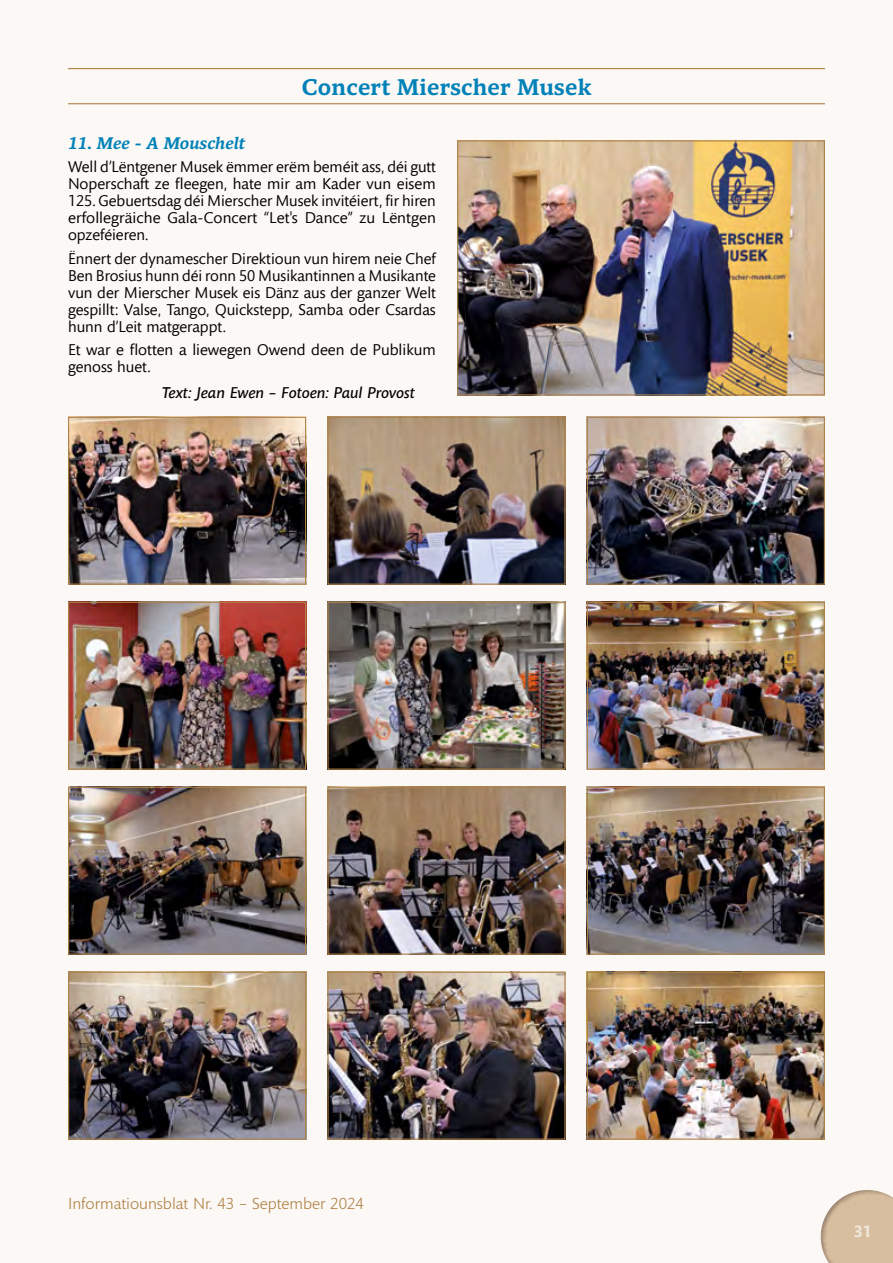
<style>
.page{position:relative;width:893px;height:1263px;background:#fbf8f5}
.page>*{position:absolute;margin:0;border:0;box-sizing:border-box;transform-origin:0 0}
.t1{font:500 23.25px "Mundo Serif";letter-spacing:.01em;color:#0081b8}
.t2{font:italic 500 17.25px "Mundo Serif";color:#0081b8}
.t3{font:16.5px "Mundo Sans Pro";color:#af8145}
.t4{font:700 16.5px "Mundo Sans Pro";color:#efe6da}
.t5{font:15.75px/17px "Mundo Sans Pro";color:#000;text-align:justify}
.t6{font:italic 600 15.75px "Mundo Sans Pro";color:#000}
</style>
<div class="page">
<hr style="left:68px;top:68px;width:757px;height:1px;background:#af8145">
<hr style="left:68px;top:103px;width:757px;height:1px;background:#af8145">
<img style="left:70px;top:604px;width:234px;height:164px">
<div style="left:68px;top:602px;width:238px;height:168px;border:1px solid #af8145"></div>
<img style="left:589px;top:604px;width:234px;height:164px">
<div style="left:587px;top:602px;width:238px;height:168px;border:1px solid #af8145"></div>
<img style="left:329px;top:419px;width:235px;height:164px">
<div style="left:327px;top:417px;width:239px;height:168px;border:1px solid #af8145"></div>
<img style="left:329px;top:789px;width:235px;height:164px">
<div style="left:327px;top:787px;width:239px;height:168px;border:1px solid #af8145"></div>
<img style="left:329px;top:974px;width:235px;height:164px">
<div style="left:327px;top:972px;width:239px;height:168px;border:1px solid #af8145"></div>
<img style="left:589px;top:789px;width:234px;height:164px">
<div style="left:587px;top:787px;width:238px;height:168px;border:1px solid #af8145"></div>
<img style="left:589px;top:974px;width:234px;height:164px">
<div style="left:587px;top:972px;width:238px;height:168px;border:1px solid #af8145"></div>
<img style="left:329px;top:604px;width:235px;height:164px">
<div style="left:327px;top:602px;width:239px;height:168px;border:1px solid #af8145"></div>
<img style="left:70px;top:419px;width:234px;height:164px">
<div style="left:68px;top:417px;width:238px;height:168px;border:1px solid #af8145"></div>
<img style="left:589px;top:419px;width:234px;height:164px">
<div style="left:587px;top:417px;width:238px;height:168px;border:1px solid #af8145"></div>
<img style="left:70px;top:789px;width:234px;height:164px">
<div style="left:68px;top:787px;width:238px;height:168px;border:1px solid #af8145"></div>
<img style="left:70px;top:974px;width:234px;height:164px">
<div style="left:68px;top:972px;width:238px;height:168px;border:1px solid #af8145"></div>
<img style="left:459px;top:142px;width:364px;height:251px">
<div style="left:457px;top:140px;width:368px;height:255px;border:1px solid #af8145"></div>
<svg style="left:820px;top:1190px;width:73px;height:73px"></svg>
<h1 class="t1" style="left:302px;top:70px;width:291px">Concert Mierscher Musek</h1>
<p class="t2" style="left:68px;top:131px;width:178px">11. Mee - A Mouschelt</p>
<p class="t5" style="left:68px;top:158px;width:369px">Well d’Lëntgener Musek ëmmer erëm beméit ass, déi gutt Noperschaft ze fleegen, hate mir am Kader vun eisem 125. Gebuertsdag déi Mierscher Musek invitéiert, fir hiren erfollegräiche Gala-Concert “Let's Dance” zu Lëntgen opzeféieren.</p>
<p class="t5" style="left:68px;top:250px;width:369px">Ënnert der dynamescher Direktioun vun hirem neie Chef Ben Brosius hunn déi ronn 50 Musikantinnen a Musikante vun der Mierscher Musek eis Dänz aus der ganzer Welt gespillt: Valse, Tango, Quickstepp, Samba oder Csardas hunn d’Leit matgerappt.</p>
<p class="t5" style="left:68px;top:341px;width:369px">Et war e flotten a liewegen Owend deen de Publikum genoss huet.</p>
<p class="t6" style="left:162px;top:382px;width:254px">Text: Jean Ewen – Fotoen: Paul Provost</p>
<p class="t3" style="left:68px;top:1192px;width:298px">Informatiounsblat Nr. 43 – September 2024</p>
<p class="t4" style="left:854px;top:1220px;width:20px">31</p>
</div>
